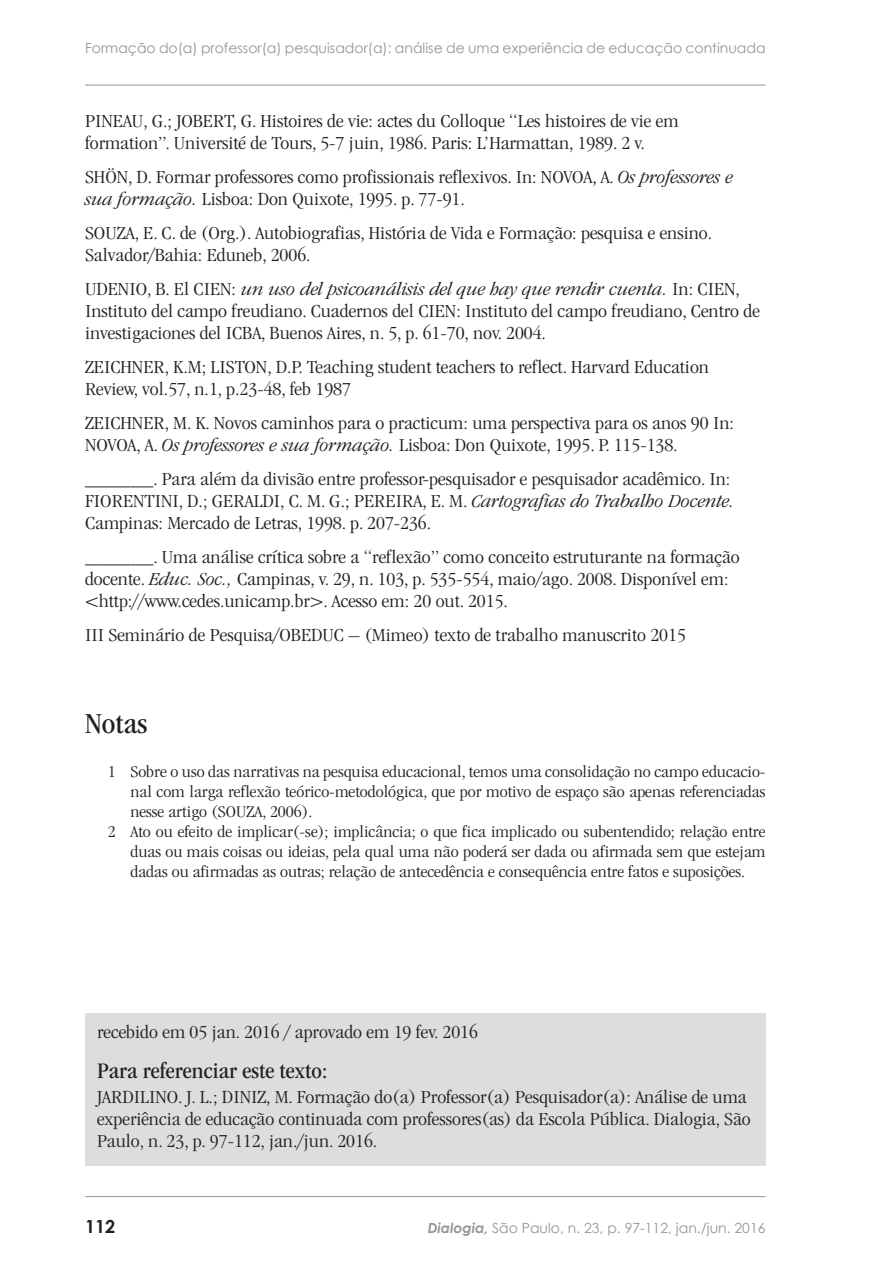
<style>
.page{position:relative;width:879px;height:1276px;background:#fff}
.page>*{position:absolute;margin:0;border:0;box-sizing:border-box;transform-origin:0 0}
.t1{font:condensed 30px "ITC Garamond Std";color:#231f20;scale:1.1 1}
.t2{font:condensed 23px "ITC Garamond Std";color:#231f20;scale:1.1 1}
.t3{font:300 condensed 19px/22px "ITC Garamond Std";color:#231f20;scale:1.2 1}
.t4{font:700 18px "Century Gothic";color:#231f20}
.t5{font:300 condensed 17px "ITC Garamond Std";color:#231f20;scale:1.2 1}
.t6{font:14px "Century Gothic";color:#939598}
.s1{font-style:italic}
.s2{font-weight:700;font-style:italic}
</style>
<div class="page">
<hr style="left:85px;top:85px;width:680px;height:1px;background:#939598">
<hr style="left:85px;top:1196px;width:680px;height:1px;background:#939598">
<div style="left:85px;top:1013px;width:680px;height:152px;background:#dcdddf"></div>
<p class="t6" style="left:85px;top:38px;width:682px">Formação do(a) professor(a) pesquisador(a): análise de uma experiência de educação continuada</p>
<p class="t3" style="left:85px;top:110px;width:496px">PINEAU, G.; JOBERT, G. Histoires de vie: actes du Colloque “Les histoires de vie em formation”. Université de Tours, 5-7 juin, 1986. Paris: L’Harmattan, 1989. 2 v.</p>
<p class="t3" style="left:85px;top:166px;width:541px">SHÖN, D. Formar professores como profissionais reflexivos. In: NOVOA, A. <span class="s1">Os professores e sua formação.</span> Lisboa: Don Quixote, 1995. p. 77-91.</p>
<p class="t3" style="left:85px;top:222px;width:524px">SOUZA, E. C. de (Org.). Autobiografias, História de Vida e Formação: pesquisa e ensino.<br>Salvador/Bahia: Eduneb, 2006.</p>
<p class="t3" style="left:85px;top:278px;width:564px">UDENIO, B. El CIEN: <span class="s1">un uso del psicoanálisis del que hay que rendir cuenta.</span> In: CIEN,<br>Instituto del campo freudiano. Cuadernos del CIEN: Instituto del campo freudiano, Centro de investigaciones del ICBA, Buenos Aires, n. 5, p. 61-70, nov. 2004.</p>
<p class="t3" style="left:85px;top:356px;width:521px">ZEICHNER, K.M; LISTON, D.P. Teaching student teachers to reflect. Harvard Education<br>Review, vol.57, n.1, p.23-48, feb 1987</p>
<p class="t3" style="left:85px;top:412px;width:542px">ZEICHNER, M. K. Novos caminhos para o practicum: uma perspectiva para os anos 90 In:<br>NOVOA, A. <span class="s1">Os professores e sua formação.</span> Lisboa: Don Quixote, 1995. P. 115-138.</p>
<p class="t3" style="left:85px;top:468px;width:543px">______. Para além da divisão entre professor-pesquisador e pesquisador acadêmico. In:<br>FIORENTINI, D.; GERALDI, C. M. G.; PEREIRA, E. M. <span class="s1">Cartografias do Trabalho Docente.<br></span>Campinas: Mercado de Letras, 1998. p. 207-236.</p>
<p class="t3" style="left:85px;top:546px;width:547px">______. Uma análise crítica sobre a “reflexão” como conceito estruturante na formação docente. <span class="s1">Educ. Soc.,</span> Campinas, v. 29, n. 103, p. 535-554, maio/ago. 2008. Disponível em: &lt;http://www.cedes.unicamp.br&gt;. Acesso em: 20 out. 2015.</p>
<p class="t3" style="left:85px;top:624px;width:502px">III Seminário de Pesquisa/OBEDUC – (Mimeo) texto de trabalho manuscrito 2015</p>
<h1 class="t1" style="left:85px;top:707px;width:58px">Notas</h1>
<p class="t5" style="left:108px;top:762px;width:550px">1 Sobre o uso das narrativas na pesquisa educacional, temos uma consolidação no campo educacio-</p>
<p class="t5" style="left:130px;top:782px;width:531px">nal com larga reflexão teórico-metodológica, que por motivo de espaço são apenas referenciadas</p>
<p class="t5" style="left:130px;top:802px;width:153px">nesse artigo (SOUZA, 2006).</p>
<p class="t5" style="left:108px;top:822px;width:549px">2 Ato ou efeito de implicar(-se); implicância; o que fica implicado ou subentendido; relação entre</p>
<p class="t5" style="left:130px;top:842px;width:531px">duas ou mais coisas ou ideias, pela qual uma não poderá ser dada ou afirmada sem que estejam</p>
<p class="t5" style="left:130px;top:862px;width:514px">dadas ou afirmadas as outras; relação de antecedência e consequência entre fatos e suposições.</p>
<p class="t3" style="left:97px;top:1021px;width:319px">recebido em 05 jan. 2016 / aprovado em 19 fev. 2016</p>
<p class="t2" style="left:97px;top:1057px;width:211px">Para referenciar este texto:</p>
<p class="t3" style="left:97px;top:1086px;width:546px">JARDILINO. J. L.; DINIZ, M. Formação do(a) Professor(a) Pesquisador(a): Análise de uma experiência de educação continuada com professores(as) da Escola Pública. Dialogia, São<br>Paulo, n. 23, p. 97-112, jan./jun. 2016.</p>
<p class="t4" style="left:85px;top:1212px;width:32px">112</p>
<p class="t6" style="left:428px;top:1218px;width:339px"><span class="s2">Dialogia,</span> São Paulo, n. 23, p. 97-112, jan./jun. 2016</p>
<p class="t6" style="left:420px;top:1218px;width:250px"><span class="s2">Dialogia,</span> São Paulo, n. 23, p. 113 23</p>
</div>
